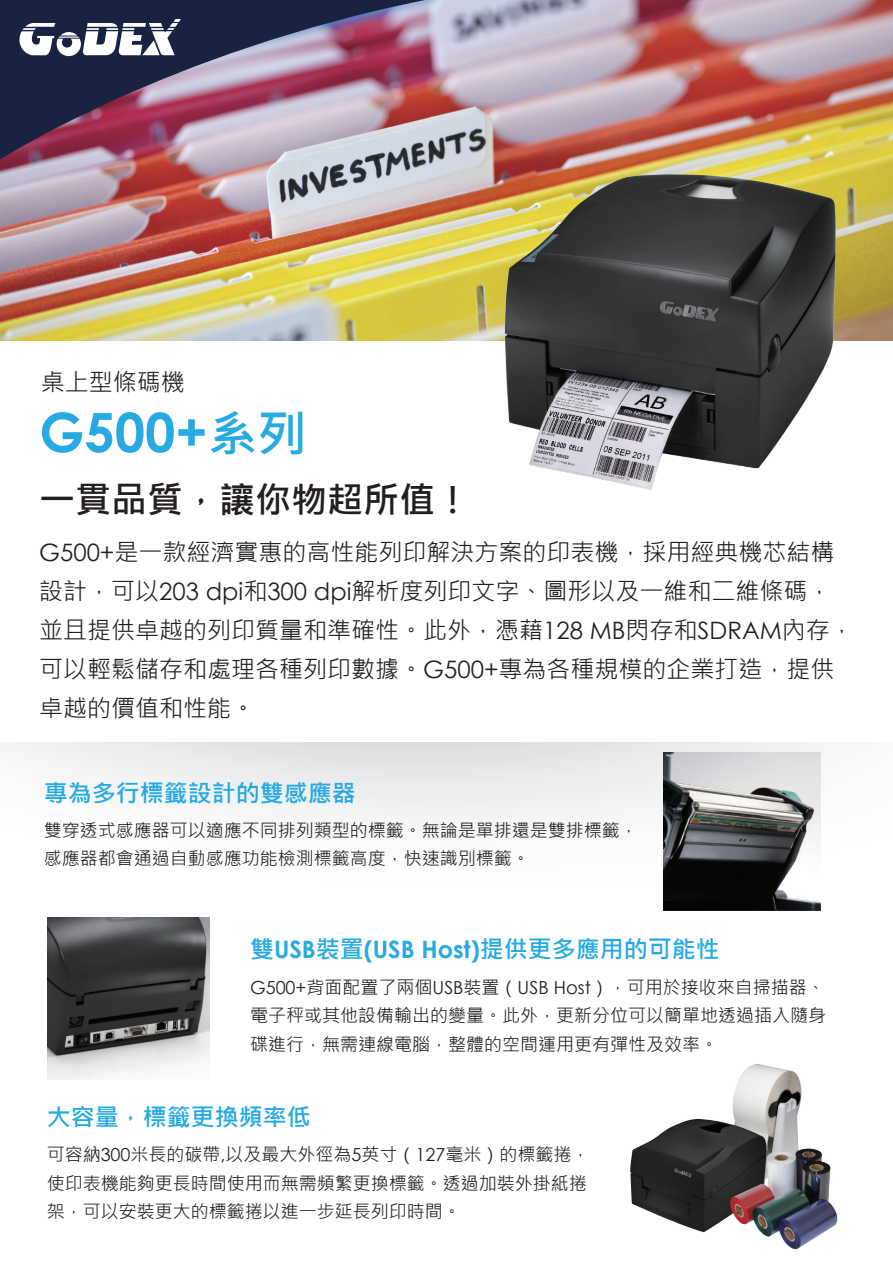
<style>
.page{position:relative;width:893px;height:1263px;background:#fff}
.page>*{position:absolute;margin:0;border:0;box-sizing:border-box;transform-origin:0 0}
.t1{font:700 54px "Century Gothic";color:#26aae1}
.t2{font:700 36px "Microsoft Jheng Hei";color:#231f20}
.t3{font:24px/39px "Microsoft Jheng Hei";color:#231f20}
.t4{font:700 24px "Microsoft Jheng Hei";color:#26aae1}
.t5{font:18px/28.5px "Microsoft Jheng Hei";color:#231f20}
.s1{font-family:"Microsoft Jheng Hei";font-size:49.5px}
.s2{font-family:"Century Gothic"}
</style>
<div class="page">
<img style="left:630px;top:1064px;width:208px;height:185px">
<div style="left:0;top:743px;width:893px;height:212px;background:linear-gradient(to bottom,#ecedee,#fff)"></div>
<img style="left:0;top:0;width:893px;height:340px">
<svg style="left:0;top:0;width:425px;height:160px;background:#7b5e78"></svg>
<svg style="left:16px;top:19px;width:165px;height:37px"></svg>
<img style="left:476px;top:139px;width:387px;height:351px">
<img style="left:663px;top:753px;width:158px;height:157px">
<img style="left:48px;top:918px;width:161px;height:161px">
<h3 class="t3" style="left:41px;top:363px;width:145px">桌上型條碼機</h3>
<h1 class="t1" style="left:39px;top:391px;width:269px">G500+<span class="s1">系列</span></h1>
<h2 class="t2" style="left:39px;top:477px;width:434px">一貫品質，讓你物超所值！</h2>
<h3 class="t3" style="left:39px;top:533px;width:816px"><span class="s2">G500+</span>是一款經濟實惠的高性能列印解決方案的印表機，採用經典機芯結構設計，可以<span class="s2">203 dpi</span>和<span class="s2">300 dpi</span>解析度列印文字、圖形以及一維和二維條碼，並且提供卓越的列印質量和準確性。此外，憑藉<span class="s2">128 MB</span>閃存和<span class="s2">SDRAM</span>內存，可以輕鬆儲存和處理各種列印數據。<span class="s2">G500+</span>專為各種規模的企業打造，提供卓越的價值和性能。</h3>
<h3 class="t4" style="left:44px;top:778px;width:314px">專為多行標籤設計的雙感應器</h3>
<p class="t5" style="left:44px;top:816px;width:596px">雙穿透式感應器可以適應不同排列類型的標籤。無論是單排還是雙排標籤，感應器都會通過自動感應功能檢測標籤高度，快速識別標籤。</p>
<h3 class="t4" style="left:250px;top:934px;width:471px">雙<span class="s2">USB</span>裝置<span class="s2">(USB Host)</span>提供更多應用的可能性</h3>
<p class="t5" style="left:250px;top:973px;width:577px;text-align:justify"><span class="s2">G500+</span>背面配置了兩個<span class="s2">USB</span>裝置（<span class="s2">USB Host</span>），可用於接收來自掃描器、電子秤或其他設備輸出的變量。此外，更新分位可以簡單地透過插入隨身碟進行，無需連線電腦，整體的空間運用更有彈性及效率。</p>
<h3 class="t4" style="left:47px;top:1102px;width:265px">大容量，標籤更換頻率低</h3>
<p class="t5" style="left:47px;top:1140px;width:544px">可容納<span class="s2">300</span>米長的碳帶<span class="s2">,</span>以及最大外徑為<span class="s2">5</span>英寸（<span class="s2">127</span>毫米）的標籤捲，使印表機能夠更長時間使用而無需頻繁更換標籤。透過加裝外掛紙捲架，可以安裝更大的標籤捲以進一步延長列印時間。</p>
</div>
